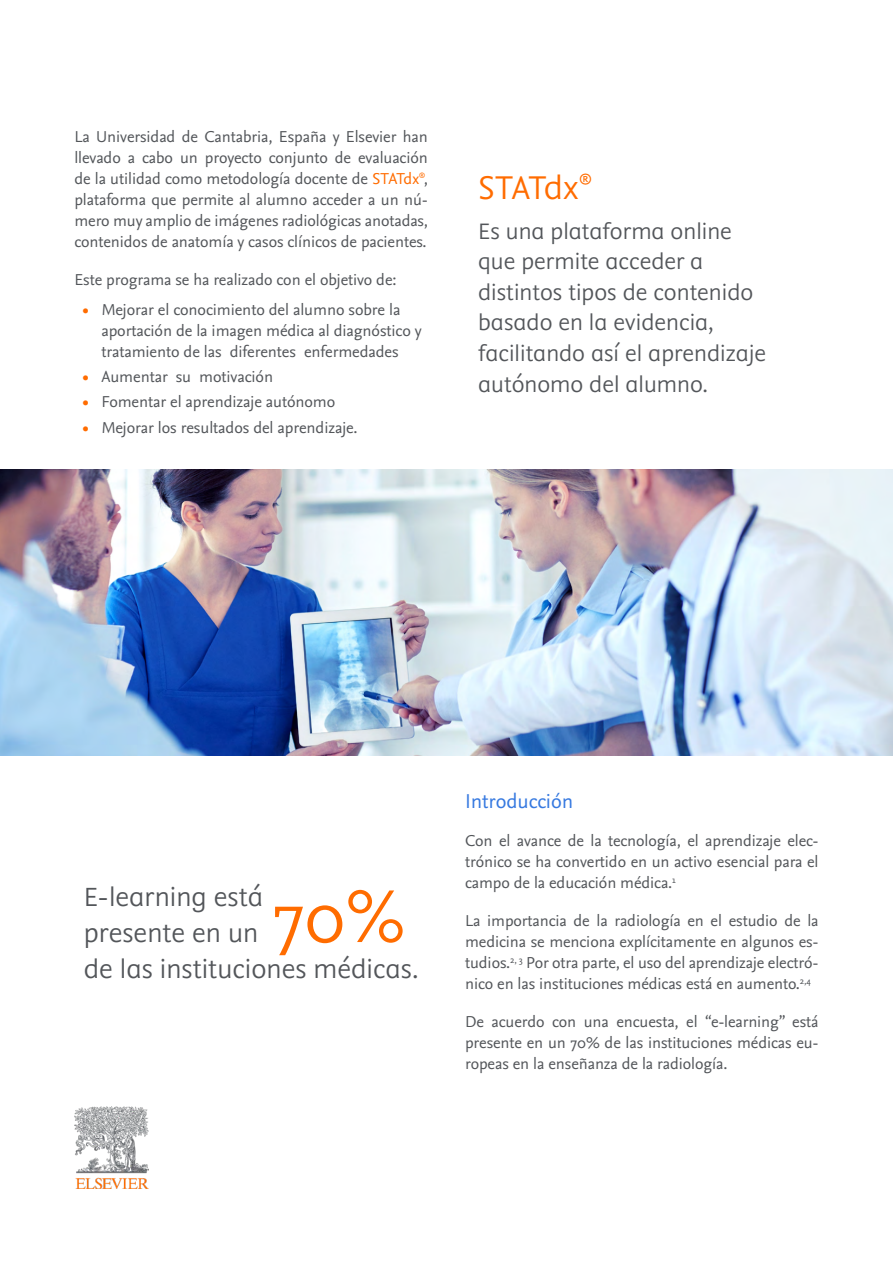
<style>
.page{position:relative;width:893px;height:1263px;background:#fff}
.page>*{position:absolute;margin:0;border:0;box-sizing:border-box;transform-origin:0 0}
.t1{font:300 78px "Elsevier Display";color:#ff6c00}
.t2{font:300 37.5px "Elsevier Display";letter-spacing:-.06em;color:#ff6c00}
.t3{font:300 30px/36px "Elsevier Display";color:#53565a}
.t4{font:300 25.5px/30.6px "Elsevier Display";color:#53565a}
.t5{font:21px "Nexus Sans Pro";letter-spacing:-.005em;color:#3679e0}
.t6{font:16.5px/21px "Nexus Sans Pro";letter-spacing:-.005em;color:#53565a;text-align:justify}
.s1{color:#ff6c00}
.s2{font-family:"Elsevier Display";font-weight:300;font-size:18px;color:#ff6c00}
</style>
<div class="page">
<img style="left:0;top:470px;width:893px;height:285px">
<img style="left:74px;top:1106px;width:75px;height:82px">
<p class="t6" style="left:74px;top:125px;width:355px">La Universidad de Cantabria, España y Elsevier han llevado a cabo un proyecto conjunto de evaluación de la utilidad como metodología docente de <span class="s1">STATdx</span><sup>®</sup>, plataforma que permite al alumno acceder a un nú&shy;mero muy amplio de imágenes radiológicas anotadas, contenidos de anatomía y casos clínicos de pacientes.</p>
<p class="t6" style="left:74px;top:269px;width:324px">Este programa se ha realizado con el objetivo de:</p>
<p class="t6" style="left:101px;top:298px;width:322px;text-align:left;text-indent:-20px"><span class="s2">•</span> Mejorar el conocimiento del alumno sobre la aportación de la imagen médica al diagnóstico y tratamiento de las diferentes enfermedades</p>
<p class="t6" style="left:82px;top:365px;width:193px"><span class="s2">•</span> Aumentar su motivación</p>
<p class="t6" style="left:82px;top:391px;width:255px"><span class="s2">•</span> Fomentar el aprendizaje autónomo</p>
<p class="t6" style="left:82px;top:416px;width:277px"><span class="s2">•</span> Mejorar los resultados del aprendizaje.</p>
<h2 class="t2" style="left:478px;top:166px;width:116px">STATdx<sup>®</sup></h2>
<h3 class="t4" style="left:478px;top:215px;width:289px">Es una plataforma online que permite acceder a distintos tipos de contenido basado en la evidencia, facilitando así el aprendizaje autónomo del alumno.</h3>
<h3 class="t3" style="left:84px;top:878px;width:336px">E-learning está<br>presente en un<br>de las instituciones médicas.</h3>
<h1 class="t1" style="left:273px;top:873px;width:133px">70%</h1>
<p class="t5" style="left:465px;top:785px;width:110px">Introducción</p>
<p class="t6" style="left:465px;top:829px;width:355px">Con el avance de la tecnología, el aprendizaje elec&shy;trónico se ha convertido en un activo esencial para el campo de la educación médica.<sup>1</sup></p>
<p class="t6" style="left:465px;top:909px;width:355px">La importancia de la radiología en el estudio de la medicina se menciona explícitamente en algunos es&shy;tudios.<sup>2,</sup> <sup>3</sup> Por otra parte, el uso del aprendizaje electró&shy;nico en las instituciones médicas está en aumento.<sup>2,4</sup></p>
<p class="t6" style="left:465px;top:1010px;width:355px">De acuerdo con una encuesta, el “e-learning” está presente en un 70% de las instituciones médicas eu&shy;ropeas en la enseñanza de la radiología.</p>
</div>
